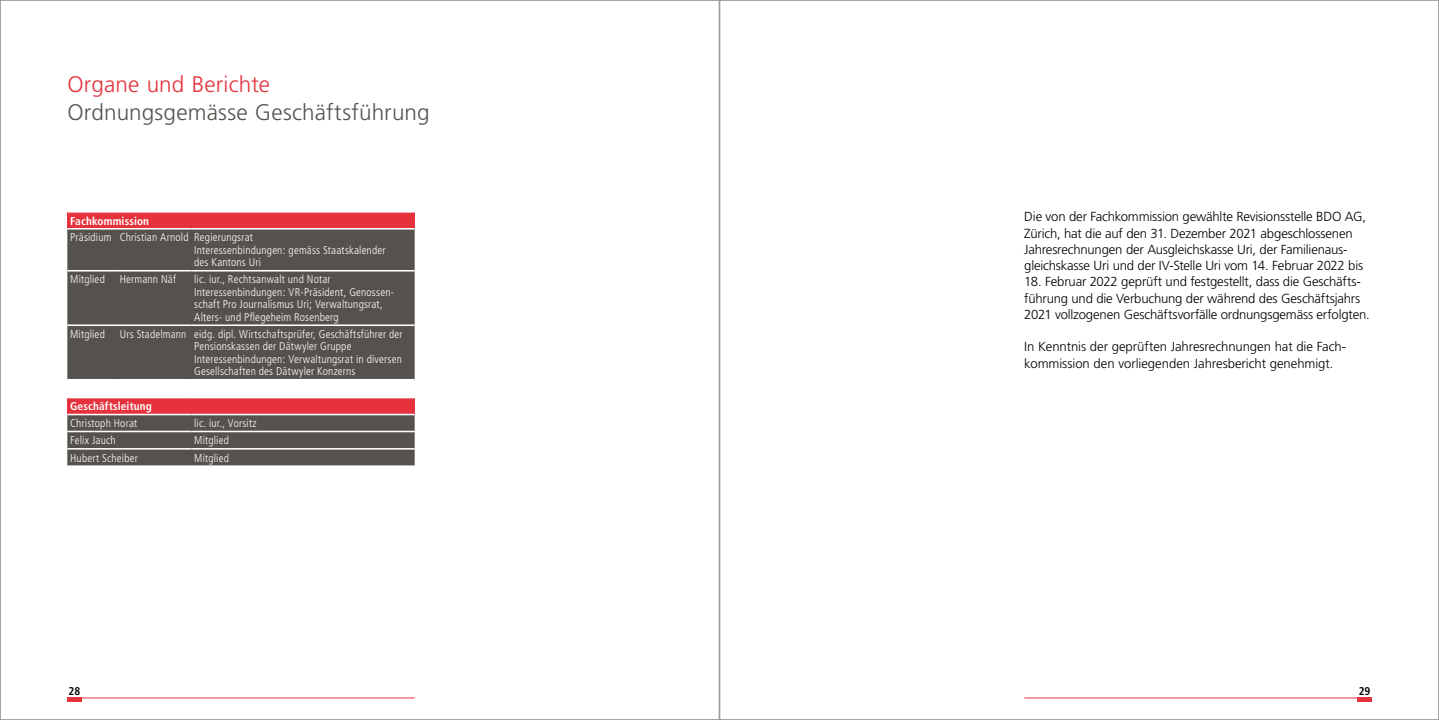
<style>
.page{position:relative;width:1439px;height:720px;background:#fff}
.page>*{position:absolute;margin:0;border:0;box-sizing:border-box;transform-origin:0 0}
.t1{font:300 22.5px "Frutiger";letter-spacing:.005em;color:#55524e}
.t2{font:300 22.5px "Frutiger";letter-spacing:.005em;color:#e5323d}
.t3{font:300 13.12px/16.2px "Frutiger";letter-spacing:-.015em;color:#000}
.t4{font:300 condensed 11.25px/12.5px "Frutiger";letter-spacing:.015em;color:#fff}
.t5{font:700 condensed 11.25px "Frutiger";letter-spacing:.015em;color:#fff}
.t6{font:700 condensed 11.25px "Frutiger";color:#000}
</style>
<div class="page">
<hr style="left:1024px;top:697px;width:347px;height:1px;background:#e5323d">
<hr style="left:67px;top:697px;width:348px;height:1px;background:#e5323d">
<hr style="left:1357px;top:697px;width:14px;height:4px;background:#e5323d">
<hr style="left:67px;top:697px;width:14px;height:4px;background:#e5323d">
<div style="left:67px;top:212px;width:348px;height:17px;background:#e5323d"></div>
<div style="left:67px;top:229px;width:348px;height:150px;background:#55524e"></div>
<hr style="left:67px;top:228px;width:50px;height:1px;background:#fff">
<hr style="left:117px;top:228px;width:74px;height:1px;background:#fff">
<hr style="left:191px;top:228px;width:224px;height:1px;background:#fff">
<hr style="left:67px;top:324px;width:50px;height:2px;background:#fff">
<hr style="left:117px;top:324px;width:74px;height:2px;background:#fff">
<hr style="left:191px;top:324px;width:224px;height:2px;background:#fff">
<hr style="left:67px;top:270px;width:50px;height:1px;background:#fff">
<hr style="left:117px;top:270px;width:74px;height:1px;background:#fff">
<hr style="left:191px;top:270px;width:224px;height:1px;background:#fff">
<div style="left:67px;top:397px;width:348px;height:17px;background:#e5323d"></div>
<svg style="left:67px;top:415px;width:348px;height:50px;background:#595753"></svg>
<hr style="left:67px;top:396px;width:124px;height:2px;background:#fff">
<hr style="left:191px;top:396px;width:224px;height:2px;background:#fff">
<hr style="left:67px;top:413px;width:124px;height:2px;background:#fff">
<hr style="left:191px;top:413px;width:224px;height:2px;background:#fff">
<hr style="left:67px;top:430px;width:124px;height:2px;background:#fff">
<hr style="left:191px;top:430px;width:224px;height:2px;background:#fff">
<hr style="left:67px;top:448px;width:124px;height:1px;background:#fff">
<hr style="left:191px;top:448px;width:224px;height:1px;background:#fff">
<h1 class="t2" style="left:67px;top:72px;width:204px">Organe und Berichte</h1>
<h1 class="t1" style="left:67px;top:99px;width:364px">Ordnungsgemässe Geschäftsführung</h1>
<p class="t5" style="left:70px;top:214px;width:80px">Fachkommission</p>
<p class="t4" style="left:194px;top:231px;width:193px;text-indent:-124px">Präsidium Christian Arnold Regierungsrat<br>Interessenbindungen: gemäss Staatskalender des Kantons Uri</p>
<p class="t4" style="left:70px;top:273px;width:36px">Mitglied</p>
<p class="t4" style="left:120px;top:273px;width:58px">Hermann Näf</p>
<p class="t4" style="left:194px;top:273px;width:201px">lic. iur., Rechtsanwalt und Notar Interessenbindungen: VR-Präsident, Genossen&shy;schaft Pro Journalismus Uri; Verwaltungsrat, Alters- und Pflegeheim Rosenberg</p>
<p class="t4" style="left:70px;top:328px;width:36px">Mitglied</p>
<p class="t4" style="left:194px;top:328px;width:210px;text-indent:-74px">Urs Stadelmann eidg. dipl. Wirtschaftsprüfer, Geschäftsführer der Pensionskassen der Dätwyler Gruppe Interessenbindungen: Verwaltungsrat in diversen Gesellschaften des Dätwyler Konzerns</p>
<p class="t5" style="left:70px;top:399px;width:83px">Geschäftsleitung</p>
<p class="t4" style="left:70px;top:417px;width:69px">Christoph Horat</p>
<p class="t4" style="left:194px;top:417px;width:64px">lic. iur., Vorsitz</p>
<p class="t4" style="left:70px;top:434px;width:47px">Felix Jauch</p>
<p class="t4" style="left:194px;top:434px;width:36px">Mitglied</p>
<p class="t4" style="left:70px;top:451px;width:69px">Hubert Scheiber</p>
<p class="t4" style="left:194px;top:451px;width:36px">Mitglied</p>
<p class="t3" style="left:1024px;top:208px;width:343px">Die von der Fachkommission gewählte Revisionsstelle BDO AG, Zürich, hat die auf den 31. Dezember 2021 abgeschlossenen Jahresrechnungen der Ausgleichskasse Uri, der Familienaus&shy;gleichskasse Uri und der IV-Stelle Uri vom 14. Februar 2022 bis</p>
<p class="t3" style="left:1024px;top:273px;width:347px">18. Februar 2022 geprüft und festgestellt, dass die Geschäfts&shy;führung und die Verbuchung der während des Geschäftsjahrs<br>2021 vollzogenen Geschäftsvorfälle ordnungsgemäss erfolgten.</p>
<p class="t3" style="left:1024px;top:338px;width:322px">In Kenntnis der geprüften Jahresrechnungen hat die Fach&shy;kommission den vorliegenden Jahresbericht genehmigt.</p>
<p class="t6" style="left:69px;top:683px;width:13px">28</p>
<p class="t6" style="left:1358px;top:683px;width:13px">29</p>
</div>
